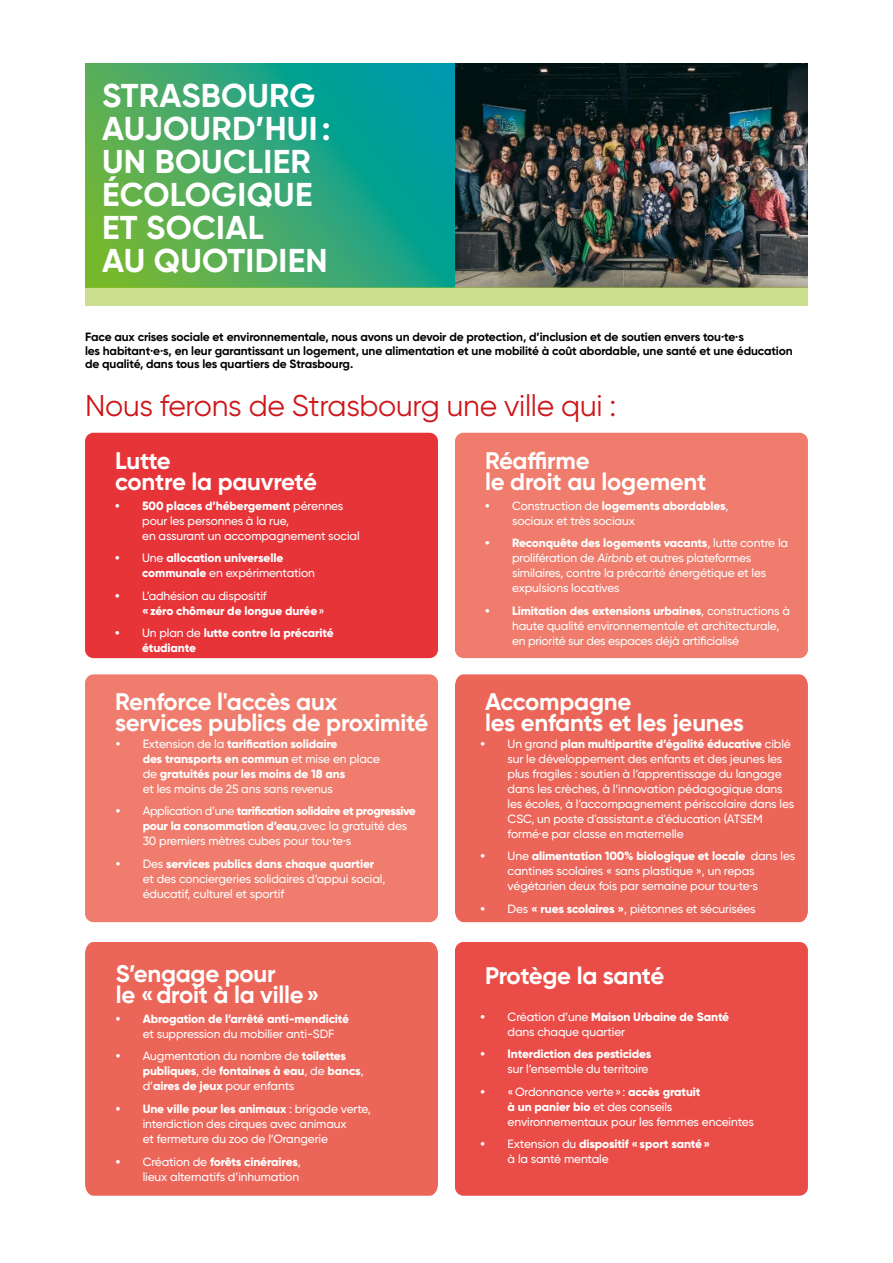
<style>
.page{position:relative;width:893px;height:1263px;background:#fff}
.page>*{position:absolute;margin:0;border:0;box-sizing:border-box;transform-origin:0 0}
.t1{font:700 33px/33px "Gilroy";letter-spacing:.01em;color:#fff}
.t2{font:30px "Gilroy";letter-spacing:-.01em;color:#cd171a}
.t3{font:700 24px/21px "Gilroy";letter-spacing:-.01em;color:#fff}
.t4{font:500 12px/15px "Gilroy";letter-spacing:-.01em;color:#fff}
.t5{font:800 12px/15px "Gilroy";letter-spacing:-.01em;color:#fff}
.t6{font:700 12px/13.5px "Gilroy";letter-spacing:-.01em;color:#000}
.s1{font-weight:800}
.s2{font-weight:500}
</style>
<div class="page">
<div style="left:85px;top:942px;width:353px;height:254px;background:#ec6559"></div>
<svg style="left:85px;top:64px;width:370px;height:224px;background:#36a871"></svg>
<img style="left:455px;top:64px;width:353px;height:224px">
<div style="left:85px;top:433px;width:353px;height:225px;background:#e73439;border-radius:9px"></div>
<div style="left:455px;top:942px;width:353px;height:254px;background:#ea4d48;border-radius:9px"></div>
<div style="left:85px;top:674px;width:353px;height:248px;background:#ef7c6c;border-radius:9px"></div>
<div style="left:455px;top:433px;width:353px;height:225px;background:#ef7c6c;border-radius:9px"></div>
<div style="left:455px;top:674px;width:353px;height:248px;background:#ec6559"></div>
<h1 class="t1" style="left:102px;top:78px;width:230px">STRASBOURG<br>AUJOURD’HUI:<br>UN BOUCLIER<br>ÉCOLOGIQUE<br>ET SOCIAL<br>AU QUOTIDIEN</h1>
<p class="t6" style="left:85px;top:330px;width:709px">Face aux crises sociale et environnementale, nous avons un devoir de protection, d’inclusion et de soutien envers tou·te·s<br>les habitant·e·s, en leur garantissant un logement, une alimentation et une mobilité à coût abordable, une santé et une éducation de qualité, dans tous les quartiers de Strasbourg.</p>
<h2 class="t2" style="left:85px;top:387px;width:533px">Nous ferons de Strasbourg une ville qui :</h2>
<h3 class="t3" style="left:115px;top:450px;width:203px">Lutte<br>contre la pauvreté</h3>
<p class="t4" style="left:142px;top:498px;width:219px;text-indent:-27px"><span class="s1">• 500 places d’hébergement</span> pérennes pour les personnes à la rue,<br>en assurant un accompagnement social</p>
<p class="t5" style="left:142px;top:550px;width:174px;text-indent:-27px">• <span class="s2">Une</span> allocation universelle communale <span class="s2">en expérimentation</span></p>
<p class="t5" style="left:142px;top:588px;width:184px;text-indent:-27px">• <span class="s2">L’adhésion au dispositif<br></span>«zéro chômeur de longue durée<span class="s2">»</span></p>
<p class="t5" style="left:142px;top:625px;width:193px;text-indent:-27px">• <span class="s2">Un plan de</span> lutte contre la précarité étudiante</p>
<h3 class="t3" style="left:115px;top:691px;width:315px">Renforce l'accès aux services publics de proximité</h3>
<p class="t5" style="left:143px;top:736px;width:239px;text-indent:-27px">• <span class="s2">Extension de la</span> tarification solidaire<br>des transports en commun <span class="s2">et mise en place de</span> gratuités pour les moins de 18 ans<br><span class="s2">et les moins de 25 ans sans revenus</span></p>
<p class="t4" style="left:143px;top:803px;width:275px;text-indent:-27px"><span class="s1">•</span> Application d’une <span class="s1">tarification solidaire et progressive pour la consommation d’eau</span>,avec la gratuité des<br>30 premiers mètres cubes pour tou·te·s</p>
<p class="t4" style="left:143px;top:856px;width:244px;text-indent:-27px"><span class="s1">•</span> Des <span class="s1">services publics dans chaque quartier </span>et des conciergeries solidaires d’appui social, éducatif, culturel et sportif</p>
<h3 class="t3" style="left:116px;top:963px;width:205px">S’engage pour<br>le «droit à la ville»</h3>
<p class="t5" style="left:116px;top:1011px;width:235px">• Abrogation de l’arrêté anti-mendicité</p>
<p class="t4" style="left:143px;top:1026px;width:193px">et suppression du mobilier anti-SDF</p>
<p class="t5" style="left:143px;top:1049px;width:223px;text-indent:-27px">• <span class="s2">Augmentation du nombre de</span> toilettes publiques<span class="s2">, de</span> fontaines à eau<span class="s2">, de</span> bancs<span class="s2">, d’</span>aires de jeux <span class="s2">pour enfants</span></p>
<p class="t4" style="left:143px;top:1101px;width:230px;text-indent:-27px"><span class="s1">• Une ville pour les animaux</span> : brigade verte, interdiction des cirques avec animaux<br>et fermeture du zoo de l’Orangerie</p>
<p class="t4" style="left:116px;top:1154px;width:187px;text-align:right"><span class="s1">•</span> Création de <span class="s1">forêts cinéraires</span>, lieux alternatifs d’inhumation</p>
<h3 class="t3" style="left:485px;top:450px;width:223px">Réaffirme<br>le droit au logement</h3>
<p class="t4" style="left:512px;top:498px;width:218px;text-indent:-27px"><span class="s1">•</span> Construction de <span class="s1">logements abordables</span>, sociaux et très sociaux</p>
<p class="t4" style="left:512px;top:535px;width:277px;text-indent:-27px"><span class="s1">• Reconquête des logements vacants</span>, lutte contre la prolifération de Airbnb et autres plateformes similaires, contre la précarité énergétique et les expulsions locatives</p>
<p class="t4" style="left:512px;top:603px;width:279px;text-indent:-27px"><span class="s1">• Limitation des extensions urbaines</span>, constructions à haute qualité environnementale et architecturale, en priorité sur des espaces déjà artificialisé</p>
<h3 class="t3" style="left:485px;top:691px;width:260px">Accompagne<br>les enfants et les jeunes</h3>
<p class="t4" style="left:508px;top:736px;width:288px;text-indent:-27px"><span class="s1">•</span> Un grand <span class="s1">plan multipartite d’égalité éducative</span> ciblé sur le développement des enfants et des jeunes les plus fragiles : soutien à l’apprentissage du langage dans les crèches, à l’innovation pédagogique dans les écoles, à l’accompagnement périscolaire dans les CSC, un poste d'assistant.e d'éducation (ATSEM formé·e par classe en maternelle</p>
<p class="t4" style="left:508px;top:848px;width:289px;text-indent:-27px"><span class="s1">•</span> Une <span class="s1">alimentation 100% biologique et locale</span> dans les cantines scolaires « sans plastique », un repas végétarien deux fois par semaine pour tou·te·s</p>
<p class="t4" style="left:481px;top:901px;width:277px"><span class="s1">•</span> Des <span class="s1">« rues scolaires »</span>, piétonnes et sécurisées</p>
<h3 class="t3" style="left:485px;top:965px;width:181px">Protège la santé</h3>
<p class="t4" style="left:508px;top:1009px;width:223px;text-indent:-27px"><span class="s1">•</span> Création d’une <span class="s1">Maison Urbaine de Santé </span>dans chaque quartier</p>
<p class="t5" style="left:481px;top:1046px;width:172px">• Interdiction des pesticides</p>
<p class="t4" style="left:508px;top:1061px;width:142px">sur l’ensemble du territoire</p>
<p class="t4" style="left:508px;top:1084px;width:248px;text-indent:-27px"><span class="s1">•</span> «Ordonnance verte»: <span class="s1">accès gratuit<br>à un panier bio</span> et des conseils environnementaux pour les femmes enceintes</p>
<p class="t4" style="left:508px;top:1136px;width:204px;text-indent:-27px"><span class="s1">•</span> Extension du <span class="s1">dispositif «sport santé» </span>à la santé mentale</p>
</div>
